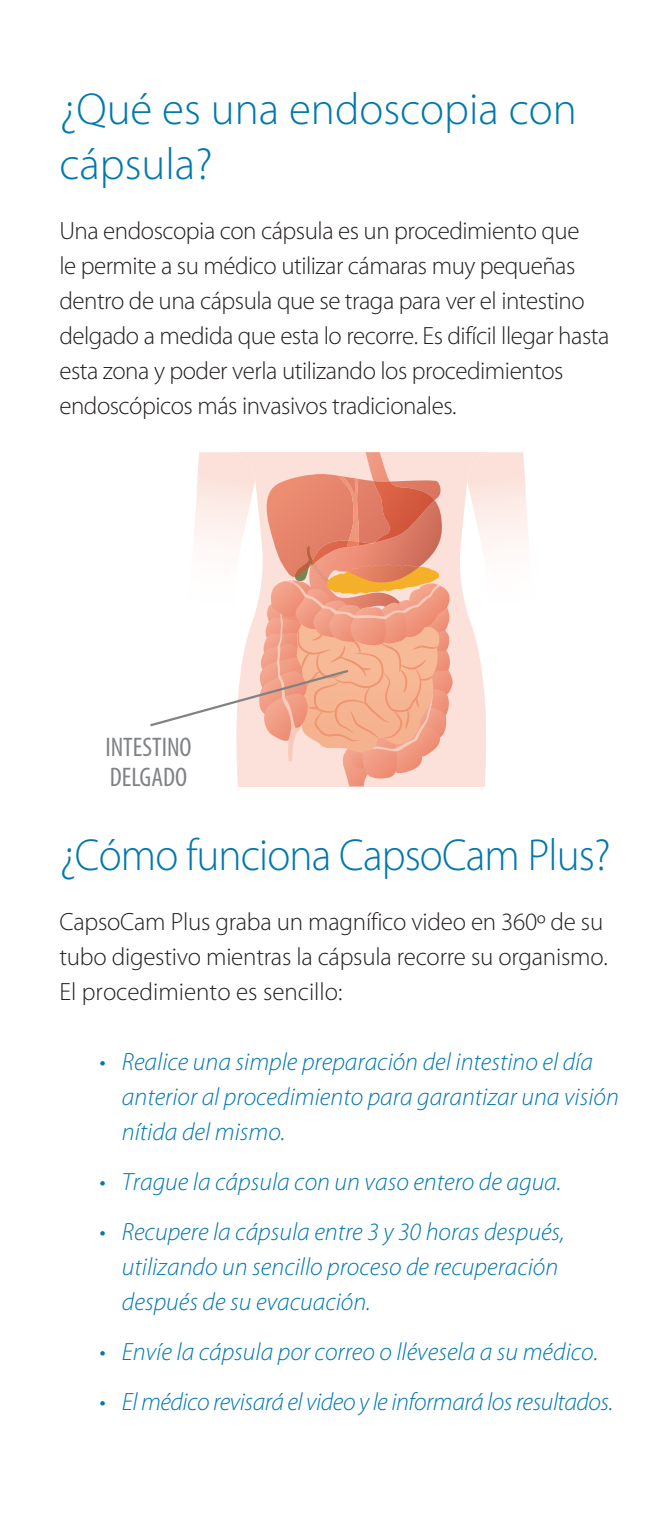
<style>
.page{position:relative;width:666px;height:1530px;background:#fff}
.page>*{position:absolute;margin:0;border:0;box-sizing:border-box;transform-origin:0 0}
.t1{font:300 45px/55px "Myriad Pro";color:#0078ae}
.t2{font:300 45px "Myriad Pro";letter-spacing:-.02em;color:#0078ae;scale:.96 1}
.t3{font:condensed 27px/29.2px "Myriad Pro";color:#808285}
.t4{font:300 25px/35px "Myriad Pro";letter-spacing:-.02em;color:#231f20}
.t5{font:italic 300 25px/35px "Myriad Pro";color:#0078ae}
.t6{font:italic 300 25px "Myriad Pro";letter-spacing:-.02em;color:#0078ae}
</style>
<div class="page">
<img style="left:525px;top:484px;width:4px;height:59px">
<svg style="left:454px;top:452px;width:71px;height:335px"></svg>
<svg style="left:150px;top:452px;width:304px;height:335px"></svg>
<p class="t1" style="left:59px;top:81px;width:519px">¿Qué es una endoscopia con cápsula?</p>
<p class="t4" style="left:59px;top:213px;width:552px">Una endoscopia con cápsula es un procedimiento que<br>le permite a su médico utilizar cámaras muy pequeñas dentro de una cápsula que se traga para ver el intestino delgado a medida que esta lo recorre. Es difícil llegar hasta esta zona y poder verla utilizando los procedimientos endoscópicos más invasivos tradicionales.</p>
<p class="t3" style="left:105px;top:732px;width:88px">INTESTINO<br>DELGADO</p>
<p class="t2" style="left:59px;top:828px;width:576px">¿Cómo funciona CapsoCam Plus?</p>
<p class="t4" style="left:59px;top:904px;width:550px">CapsoCam Plus graba un magnífico video en 360º de su tubo digestivo mientras la cápsula recorre su organismo.<br>El procedimiento es sencillo:</p>
<p class="t5" style="left:122px;top:1044px;width:499px;text-indent:-22px">• Realice una simple preparación del intestino el día anterior al procedimiento para garantizar una visión nítida del mismo.</p>
<p class="t5" style="left:99px;top:1164px;width:464px">• Trague la cápsula con un vaso entero de agua.</p>
<p class="t5" style="left:122px;top:1214px;width:444px;text-indent:-22px">• Recupere la cápsula entre 3 y 30 horas después, utilizando un sencillo proceso de recuperación después de su evacuación.</p>
<p class="t5" style="left:99px;top:1334px;width:500px">• Envíe la cápsula por correo o llévesela a su médico.</p>
<p class="t6" style="left:99px;top:1387px;width:515px">• El médico revisará el video y le informará los resultados.</p>
</div>
